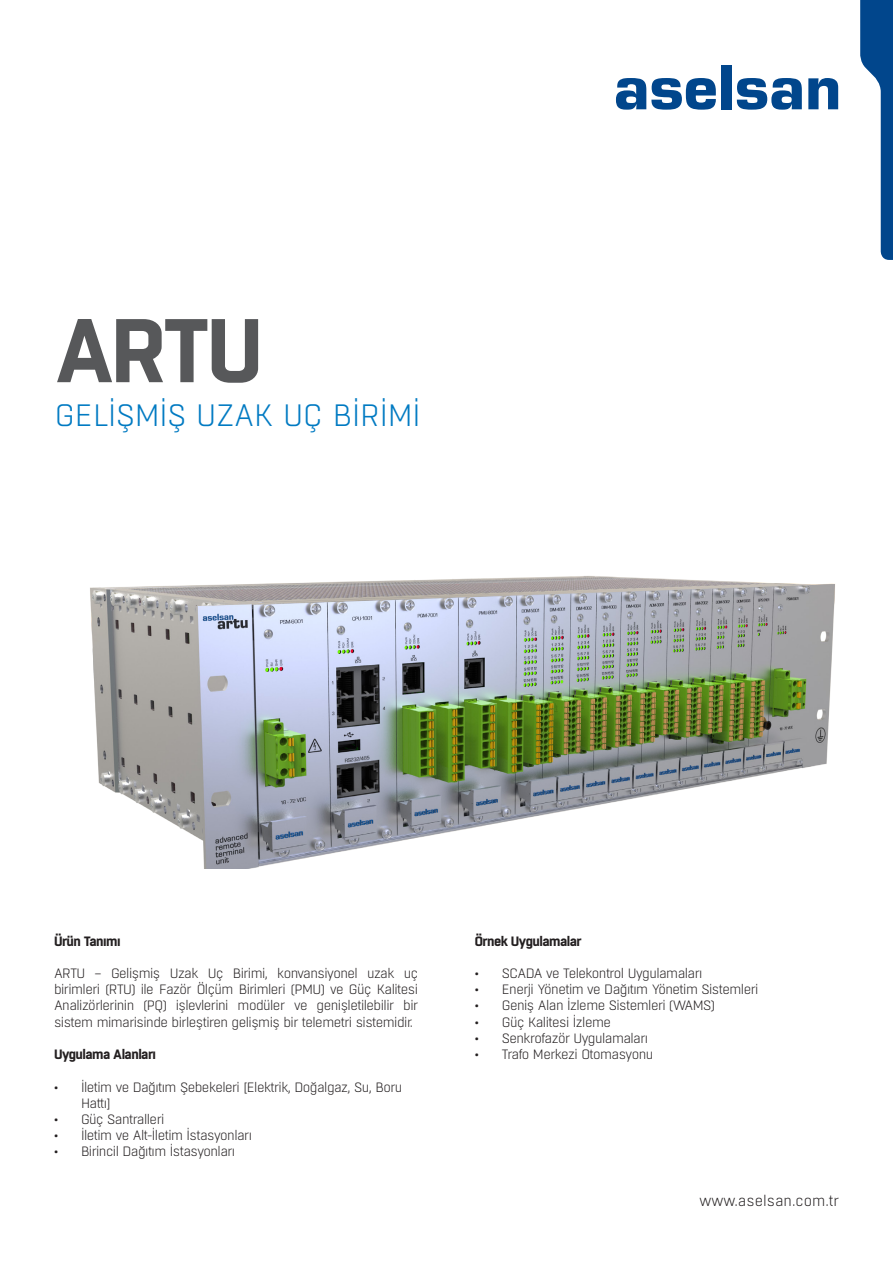
<style>
.page{position:relative;width:893px;height:1263px;background:#fff}
.page>*{position:absolute;margin:0;border:0;box-sizing:border-box;transform-origin:0 0}
.t1{font:700 90px "Boxed";color:#57585a}
.t2{font:300 30.9px "Boxed";letter-spacing:-.005em;color:#007ac2}
.t3{font:300 15px "Boxed";color:#231f20}
.sda{font:300 13.5px/16.2px "Boxed";letter-spacing:-.04em;color:#231f20;text-align:justify}
.sda-2{font:700 13.5px "Boxed";letter-spacing:-.04em;color:#231f20}
</style>
<div class="page">
<svg style="left:616px;top:78px;width:100px;height:32px"></svg>
<div style="left:721px;top:65px;width:10px;height:44px;background:#01468c"></div>
<svg style="left:737px;top:78px;width:65px;height:32px"></svg>
<svg style="left:808px;top:78px;width:30px;height:31px"></svg>
<svg style="left:860px;top:0;width:33px;height:260px"></svg>
<img style="left:90px;top:576px;width:745px;height:292px">
<p class="t1" style="left:55px;top:290px;width:210px">ARTU</p>
<p class="t2" style="left:55px;top:396px;width:361px">GELIŞMIŞ UZAK UÇ BIRIMI</p>
<p class="sda-2" style="left:54px;top:932px;width:68px">Ürün Tanımı</p>
<p class="sda" style="left:54px;top:965px;width:366px">ARTU – Gelişmiş Uzak Uç Birimi, konvansiyonel uzak uç birimleri (RTU) ile Fazör Ölçüm Birimleri (PMU) ve Güç Kalitesi Analizörlerinin (PQ) işlevlerini modüler ve genişletilebilir bir sistem mimarisinde birleştiren gelişmiş bir telemetri sistemidir.</p>
<p class="sda-2" style="left:54px;top:1045px;width:104px">Uygulama Alanları</p>
<p class="sda" style="left:81px;top:1079px;width:323px;text-indent:-27px">• İletim ve Dağıtım Şebekeleri [Elektrik, Doğalgaz, Su, Boru<br>Hattı]</p>
<p class="sda" style="left:54px;top:1111px;width:112px">• Güç Santralleri</p>
<p class="sda" style="left:54px;top:1127px;width:199px">• İletim ve Alt-İletim İstasyonları</p>
<p class="sda" style="left:54px;top:1144px;width:183px">• Birincil Dağıtım İstasyonları</p>
<p class="sda-2" style="left:475px;top:932px;width:108px">Örnek Uygulamalar</p>
<p class="sda" style="left:475px;top:965px;width:229px">• SCADA ve Telekontrol Uygulamaları</p>
<p class="sda" style="left:475px;top:982px;width:285px">• Enerji Yönetim ve Dağıtım Yönetim Sistemleri</p>
<p class="sda" style="left:475px;top:998px;width:242px">• Geniş Alan İzleme Sistemleri (WAMS)</p>
<p class="sda" style="left:475px;top:1014px;width:138px">• Güç Kalitesi İzleme</p>
<p class="sda" style="left:475px;top:1030px;width:175px">• Senkrofazör Uygulamaları</p>
<p class="sda" style="left:475px;top:1046px;width:180px">• Trafo Merkezi Otomasyonu</p>
<p class="t3" style="left:700px;top:1191px;width:141px">www.aselsan.com.tr</p>
</div>
